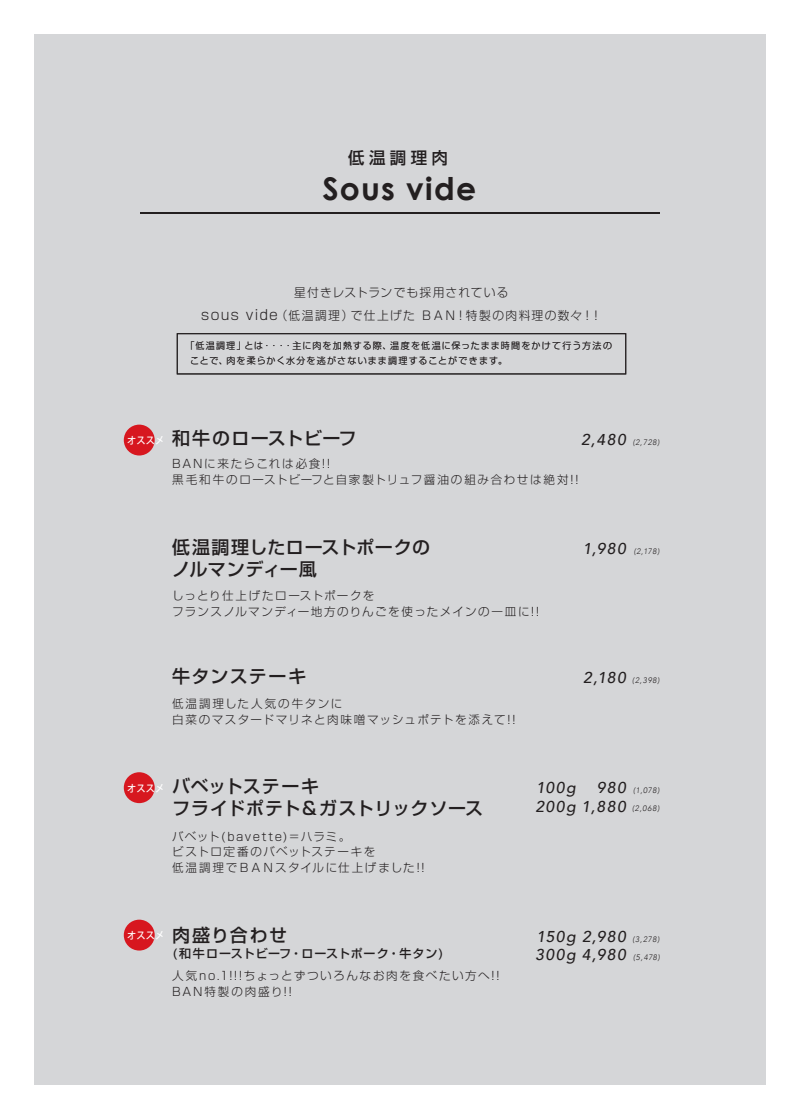
<style>
.page{position:relative;width:800px;height:1119px;background:#fff}
.page>*{position:absolute;margin:0;border:0;box-sizing:border-box;transform-origin:0 0}
.t1{font:700 31.35px "Century Gothic";letter-spacing:.04em;color:#231f20}
.t2{font:500 18px/21.6px "Shin Go Pr 6";letter-spacing:.045em;color:#231f20}
.t3{font:500 18px/21.6px "Shin Go Pr 6";letter-spacing:.015em;color:#231f20}
.t4{font:500 18px "Shin Go Pr 6";letter-spacing:.07em;color:#231f20}
.t5{font:500 16.5px "Shin Go Pr 6";letter-spacing:.26em;color:#231f20}
.t6{font:italic 500 15.6px/18.8px "Avenir";letter-spacing:.095em;color:#231f20;text-align:right}
.t7{font:300 12px/23.1px "Shin Go Pr 6";letter-spacing:.105em;color:#231f20;text-align:center}
.t8{font:500 12px "Shin Go Pr 6";letter-spacing:.065em;color:#231f20}
.t9{font:300 11.55px/15.6px "Shin Go Pr 6";letter-spacing:.13em;color:#231f20}
.t10{font:500 9.9px "Koz Go Pr 6 N";letter-spacing:.02em;color:#fff;scale:.93 1}
.t11{font:300 9px/15px "Shin Go Pr 6";letter-spacing:.13em;color:#231f20}
.t12{font:italic 300 7.95px "Avenir";letter-spacing:.075em;color:#231f20}
.s1{font-size:13.8px}
.s2{font-weight:500;font-size:15.6px}
</style>
<div class="page">
<div style="left:34px;top:34px;width:731px;height:1050px;background:#d5d6d8"></div>
<div style="left:124px;top:424px;width:31px;height:31px;background:#d7171f;border-radius:50%"></div>
<div style="left:124px;top:772px;width:31px;height:31px;background:#d7171f;border-radius:50%"></div>
<div style="left:124px;top:919px;width:31px;height:31px;background:#d7171f;border-radius:50%"></div>
<div style="left:177px;top:333px;width:448px;height:41px;border:1px solid #231f20"></div>
<hr style="left:140px;top:212px;width:519px;height:2px;background:#231f20">
<h3 class="t5" style="left:348px;top:144px;width:101px">低温調理肉</h3>
<h1 class="t1" style="left:322px;top:165px;width:155px">Sous vide</h1>
<p class="t7" style="left:201px;top:280px;width:402px">星付きレストランでも採用されている<br><span class="s1">sous vide</span>（低温調理）で仕上げた ＢＡＮ！特製の肉料理の数々！！</p>
<p class="t11" style="left:190px;top:337px;width:423px;text-indent:-5px">「低温調理」とは・・・・主に肉を加熱する際、温度を低温に保ったまま時間をかけて行う方法のことで、肉を柔らかく水分を逃がさないまま調理することができます。</p>
<p class="t10" style="left:127px;top:435px;width:42px">オススメ</p>
<h2 class="t2" style="left:172px;top:426px;width:186px">和牛のローストビーフ</h2>
<p class="t12" style="left:581px;top:437px;width:80px"><span class="s2">2,480</span> (2,728)</p>
<p class="t9" style="left:172px;top:455px;width:408px">BANに来たらこれは必食!!<br>黒毛和牛のローストビーフと自家製トリュフ醤油の組み合わせは絶対!!</p>
<h2 class="t3" style="left:172px;top:535px;width:259px">低温調理したローストポークのノルマンディー風</h2>
<p class="t9" style="left:172px;top:587px;width:369px">しっとり仕上げたローストポークを<br>フランスノルマンディー地方のりんごを使ったメインの一皿に!!</p>
<h2 class="t4" style="left:172px;top:661px;width:136px">牛タンステーキ</h2>
<p class="t9" style="left:172px;top:694px;width:345px">低温調理した人気の牛タンに<br>白菜のマスタードマリネと肉味噌マッシュポテトを添えて!!</p>
<h3 class="t6" style="left:582px;top:539px;width:44px">1,980</h3>
<p class="t12" style="left:633px;top:546px;width:27px">(2,178)</p>
<h3 class="t6" style="left:583px;top:668px;width:44px">2,180</h3>
<p class="t12" style="left:632px;top:675px;width:29px">(2,398)</p>
<p class="t10" style="left:127px;top:782px;width:42px">オススメ</p>
<h2 class="t2" style="left:172px;top:774px;width:312px">バベットステーキ<br>フライドポテト&amp;ガストリックソース</h2>
<p class="t9" style="left:172px;top:827px;width:254px">バベット(bavette)＝ハラミ。<br>ビストロ定番のバベットステーキを<br>低温調理でＢＡＮスタイルに仕上げました!!</p>
<p class="t10" style="left:127px;top:929px;width:42px">オススメ</p>
<h2 class="t2" style="left:172px;top:922px;width:116px">肉盛り合わせ</h2>
<p class="t8" style="left:172px;top:943px;width:273px">(和牛ローストビーフ・ローストポーク・牛タン)</p>
<p class="t9" style="left:172px;top:966px;width:329px">人気no.1!!!ちょっとずついろんなお肉を食べたい方へ!!<br>BAN特製の肉盛り!!</p>
<h3 class="t6" style="left:535px;top:778px;width:92px">980<br>200g 1,880</h3>
<h3 class="t6" style="left:536px;top:778px;width:41px">100g</h3>
<p class="t12" style="left:633px;top:786px;width:28px">(1,078)</p>
<p class="t12" style="left:632px;top:803px;width:29px">(2,068)</p>
<h3 class="t6" style="left:535px;top:926px;width:92px;text-align:left">150g 2,980<br>300g 4,980</h3>
<p class="t12" style="left:632px;top:933px;width:29px">(3,278)</p>
<p class="t12" style="left:633px;top:952px;width:28px">(5,478)</p>
</div>
